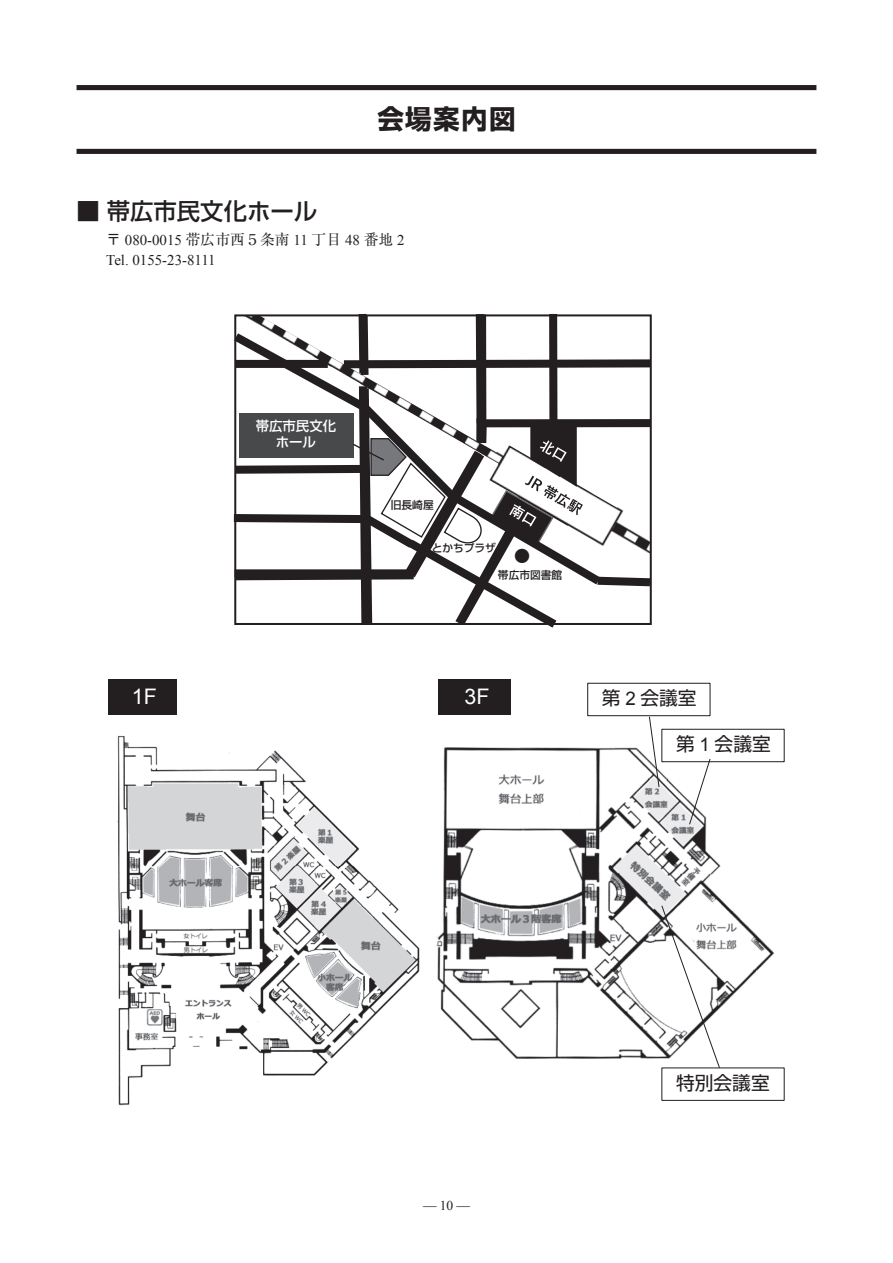
<style>
.page{position:relative;width:893px;height:1263px;background:#fff}
.page>*{position:absolute;margin:0;border:0;box-sizing:border-box;transform-origin:0 0}
.t1{font:700 26.55px "Shin Go Pro";letter-spacing:.05em;color:#231f20}
.t2{font:500 23.4px "Shin Go Pro";color:#231f20}
.t3{font:21.45px "Arial";color:#fff}
.t4{font:18.75px "Shin Go Pro";color:#231f20}
.t5{font:16.05px "Shin Go Pro";color:#231f20}
.t6{font:14.85px/20.2px "Times New Roman";color:#231f20}
.t7{font:13.5px "Times New Roman";color:#231f20}
.t8{font:500 13.35px/16px "Shin Go Pro";color:#fff;text-align:center}
.t9{font:500 10.65px "Shin Go Pro";color:#231f20}
.s1{font-family:"Ryumin Pro"}
.s2{font-family:"Arial"}
</style>
<div class="page">
<div style="left:77px;top:85px;width:739px;height:5px;background:#231f20"></div>
<div style="left:77px;top:149px;width:739px;height:5px;background:#231f20"></div>
<svg style="left:233px;top:313px;width:419px;height:315px"></svg>
<img style="left:117px;top:736px;width:303px;height:370px">
<div style="left:108px;top:679px;width:69px;height:36px;background:#231f20"></div>
<img style="left:436px;top:747px;width:349px;height:312px">
<div style="left:439px;top:679px;width:72px;height:36px;background:#231f20"></div>
<svg style="left:649px;top:716px;width:11px;height:72px"></svg>
<svg style="left:689px;top:758px;width:22px;height:67px"></svg>
<svg style="left:661px;top:905px;width:59px;height:162px"></svg>
<div style="left:587px;top:683px;width:123px;height:33px;border:1px solid #231f20"></div>
<div style="left:661px;top:729px;width:124px;height:33px;border:1px solid #231f20"></div>
<div style="left:661px;top:1067px;width:124px;height:34px;border:1px solid #231f20"></div>
<h1 class="t1" style="left:377px;top:98px;width:140px">会場案内図</h1>
<h2 class="t2" style="left:77px;top:192px;width:242px">■ 帯広市民文化ホール</h2>
<p class="t6" style="left:106px;top:230px;width:300px"><span class="s1">〒</span> 080-0015 <span class="s1">帯広市西５条南</span> 11 <span class="s1">丁目</span> 48 <span class="s1">番地</span> 2<br>Tel. 0155-23-8111</p>
<p class="t8" style="left:256px;top:416px;width:82px">帯広市民文化ホール</p>
<p class="t9" style="left:391px;top:496px;width:44px">旧長崎屋</p>
<p class="t9" style="left:432px;top:539px;width:66px">とかちプラザ</p>
<p class="t5" style="left:514px;top:542px;width:18px">●</p>
<p class="t9" style="left:498px;top:566px;width:66px">帯広市図書館</p>
<h3 class="t3" style="left:132px;top:682px;width:27px">1F</h3>
<h3 class="t3" style="left:465px;top:682px;width:27px">3F</h3>
<p class="t4" style="left:602px;top:683px;width:96px">第 <span class="s2">2</span> 会議室</p>
<p class="t4" style="left:676px;top:729px;width:96px">第 <span class="s2">1</span> 会議室</p>
<p class="t7" style="left:423px;top:1196px;width:48px">— 10 —</p>
<p class="t4" style="left:676px;top:1067px;width:95px">特別会議室</p>
</div>
